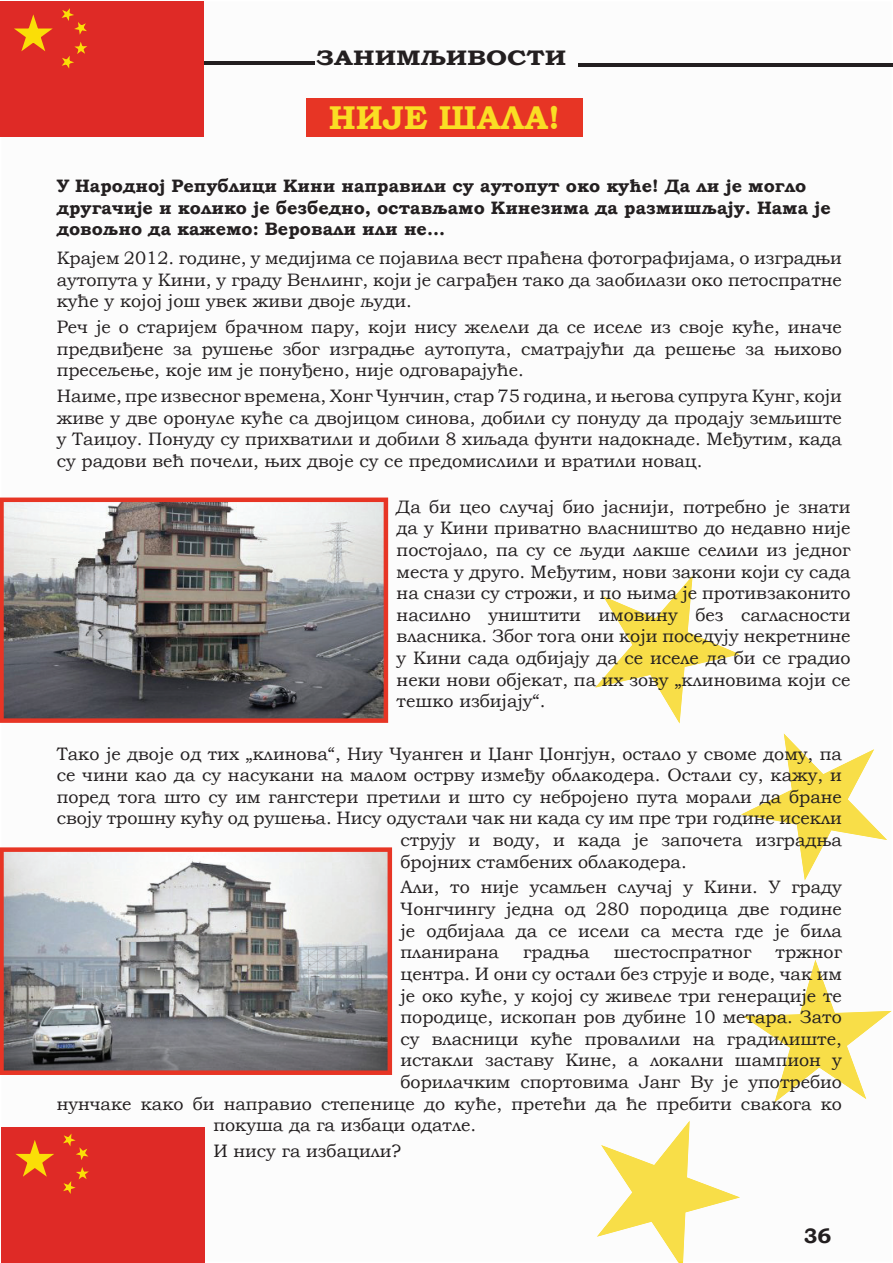
<style>
.page{position:relative;width:893px;height:1263px;background:#fff}
.page>*{position:absolute;margin:0;border:0;box-sizing:border-box;transform-origin:0 0}
.t1{font:700 33px "Bookman Old Style";color:#fade24}
.t2{font:700 21px "Bookman Old Style";color:#231f20;scale:1.25 1}
.t3{font:700 21px "Bookman Old Style";color:#231f20}
.t4{font:18px/21.6px "Bookman Old Style";color:#231f20;text-align:justify}
.t5{font:700 18px/21.6px "Bookman Old Style";color:#231f20}
</style>
<div class="page">
<svg style="left:595px;top:576px;width:145px;height:147px"></svg>
<svg style="left:741px;top:733px;width:146px;height:147px"></svg>
<svg style="left:743px;top:960px;width:148px;height:142px"></svg>
<svg style="left:597px;top:1121px;width:143px;height:142px"></svg>
<hr style="left:578px;top:63px;width:315px;height:3px;background:#231f20">
<hr style="left:0;top:62px;width:315px;height:3px;background:#231f20">
<div style="left:0;top:2px;width:203px;height:135px;background:#df2a26"></div>
<svg style="left:14px;top:14px;width:39px;height:37px"></svg>
<svg style="left:62px;top:8px;width:25px;height:27px"></svg>
<svg style="left:62px;top:42px;width:25px;height:27px"></svg>
<div style="left:2px;top:1127px;width:203px;height:135px;background:#df2a26"></div>
<svg style="left:15px;top:1140px;width:39px;height:37px"></svg>
<svg style="left:63px;top:1133px;width:25px;height:27px"></svg>
<svg style="left:63px;top:1167px;width:26px;height:27px"></svg>
<div style="left:306px;top:98px;width:277px;height:39px;background:#e73525"></div>
<svg style="left:0;top:497px;width:388px;height:226px"></svg>
<svg style="left:0;top:847px;width:392px;height:228px"></svg>
<p class="t2" style="left:316px;top:42px;width:202px">ЗАНИМЉИВОСТИ</p>
<h1 class="t1" style="left:329px;top:94px;width:233px">НИЈЕ ШАЛА!</h1>
<p class="t5" style="left:57px;top:175px;width:776px">У Народној Републици Кини направили су аутопут око куће! Да ли је могло другачије и колико је безбедно, остављамо Кинезима да размишљају. Нама је довољно да кажемо: Веровали или не…</p>
<p class="t4" style="left:57px;top:247px;width:787px">Крајем 2012. године, у медијима се појавила вест праћена фотографијама, о изградњи аутопута у Кини, у граду Венлинг, који је саграђен тако да заобилази око петоспратне куће у којој још увек живи двоје људи.</p>
<p class="t4" style="left:57px;top:316px;width:787px">Реч је о старијем брачном пару, који нису желели да се иселе из своје куће, иначе предвиђене за рушење због изградње аутопута, сматрајући да решење за њихово пресељење, које им је понуђено, није одговарајуће.</p>
<p class="t4" style="left:57px;top:385px;width:787px">Наиме, пре извесног времена, Хонг Чунчин, стар 75 година, и његова супруга Кунг, који живе у две оронуле куће са двојицом синова, добили су понуду да продају земљиште у Таиџоу. Понуду су прихватили и добили 8 хиљада фунти надокнаде. Међутим, када су радови већ почели, њих двоје су се предомислили и вратили новац.</p>
<p class="t4" style="left:397px;top:496px;width:455px">Да би цео случај био јаснији, потребно је знати да у Кини приватно власништво до недавно није постојало, па су се људи лакше селили из једног места у друго. Међутим, нови закони који су сада на снази су строжи, и по њима је противзаконито насилно уништити имовину без сагласности власника. Због тога они који поседују некретнине у Кини сада одбијају да се иселе да би се градио неки нови објекат, па их зову „клиновима који се тешко избијају“.</p>
<p class="t4" style="left:57px;top:743px;width:787px">Тако је двоје од тих „клинова“, Ниу Чуанген и Џанг Џонгјун, остало у своме дому, па</p>
<p class="t4" style="left:57px;top:764px;width:787px">се чини као да су насукани на малом острву између облакодера. Остали су, кажу, и</p>
<p class="t4" style="left:57px;top:786px;width:787px">поред тога што су им гангстери претили и што су небројено пута морали да бране</p>
<p class="t4" style="left:57px;top:807px;width:787px">своју трошну кућу од рушења. Нису одустали чак ни када су им пре три године исекли</p>
<p class="t4" style="left:401px;top:829px;width:443px">струју и воду, и када је започета изградња</p>
<p class="t4" style="left:401px;top:851px;width:288px">бројних стамбених облакодера.</p>
<p class="t4" style="left:401px;top:877px;width:443px">Али, то није усамљен случај у Кини. У граду Чонгчингу једна од 280 породица две године је одбијала да се исели са места где је била планирана</p>
<p class="t4" style="left:523px;top:941px;width:68px">градња</p>
<p class="t4" style="left:614px;top:941px;width:139px">шестоспратног</p>
<p class="t4" style="left:775px;top:941px;width:68px">тржног</p>
<p class="t4" style="left:401px;top:963px;width:443px">центра. И они су остали без струје и воде, чак им</p>
<p class="t4" style="left:401px;top:985px;width:443px">је око куће, у којој су живеле три генерације те</p>
<p class="t4" style="left:401px;top:1006px;width:443px">породице, ископан ров дубине 10 метара. Зато</p>
<p class="t4" style="left:401px;top:1028px;width:443px">су власници куће провалили на градилиште,</p>
<p class="t4" style="left:401px;top:1049px;width:443px">истакли заставу Кине, а локални шампион у</p>
<p class="t4" style="left:401px;top:1071px;width:443px">борилачким спортовима Јанг Ву је употребио</p>
<p class="t4" style="left:57px;top:1093px;width:787px">нунчаке како би направио степенице до куће, претећи да ће пребити свакога ко</p>
<p class="t4" style="left:213px;top:1114px;width:264px">покуша да га избаци одатле.</p>
<p class="t4" style="left:213px;top:1140px;width:189px">И нису га избацили?</p>
<p class="t3" style="left:804px;top:1221px;width:29px">36</p>
</div>
